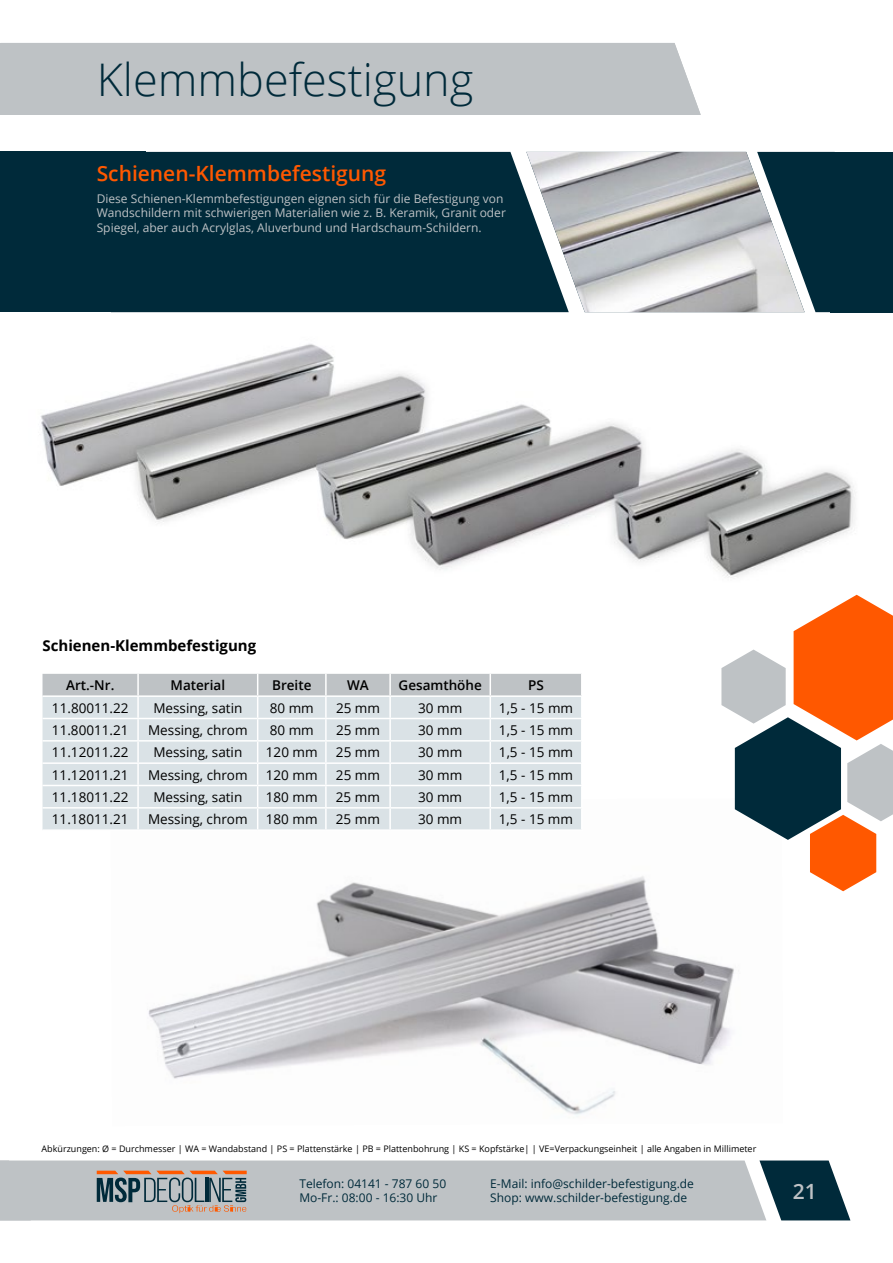
<style>
.page{position:relative;width:893px;height:1263px;background:#fff}
.page>*{position:absolute;margin:0;border:0;box-sizing:border-box;transform-origin:0 0}
.t1{font:300 45px "Open Sans";color:#002a3a}
.t2{font:600 21px "Open Sans";color:#ff5800}
.t3{font:600 21px "Open Sans";color:#bec2c5}
.t4{font:700 15px "Open Sans";color:#000}
.t5{font:13.5px "Open Sans";color:#000}
.t6{font:600 13.5px "Open Sans";color:#000}
.t7{font:12px/14.4px "Open Sans";color:#bec2c5}
.t8{font:12px/14.4px "Open Sans";color:#002a3a}
.t9{font:9px "Open Sans";color:#000}
</style>
<div class="page">
<div style="left:31px;top:1160px;width:728px;height:60px;background:#bec2c5"></div>
<svg style="left:759px;top:1160px;width:91px;height:60px"></svg>
<svg style="left:97px;top:1171px;width:150px;height:42px"></svg>
<div style="left:0;top:152px;width:145px;height:160px;background:#002a3a"></div>
<div style="left:0;top:1160px;width:31px;height:60px;background:#bec2c5"></div>
<svg style="left:569px;top:152px;width:262px;height:160px"></svg>
<div style="left:145px;top:152px;width:424px;height:160px;background:#002a3a"></div>
<div style="left:831px;top:152px;width:62px;height:160px;background:#002a3a"></div>
<div style="left:41px;top:43px;width:660px;height:72px;background:#bec2c5"></div>
<div style="left:0;top:43px;width:41px;height:72px;background:#bec2c5"></div>
<img style="left:148px;top:876px;width:586px;height:239px">
<img style="left:40px;top:344px;width:817px;height:251px">
<svg style="left:43px;top:674px;width:539px;height:155px"></svg>
<hr style="left:581px;top:808px;width:2px;height:21px;background:#fff">
<svg style="left:721px;top:595px;width:172px;height:296px"></svg>
<h1 class="t1" style="left:97px;top:49px;width:378px">Klemmbefestigung</h1>
<h1 class="t1" style="left:113px;top:49px;width:378px">Klemmbefestigung</h1>
<h2 class="t2" style="left:97px;top:159px;width:291px">Schienen-Klemmbefestigung</h2>
<p class="t7" style="left:97px;top:191px;width:411px">Diese Schienen-Klemmbefestigungen eignen sich für die Befestigung von<br>Wandschildern mit schwierigen Materialien wie z. B. Keramik, Granit oder<br>Spiegel, aber auch Acrylglas, Aluverbund und Hardschaum-Schildern.</p>
<p class="t4" style="left:43px;top:635px;width:215px">Schienen-Klemmbefestigung</p>
<p class="t6" style="left:66px;top:676px;width:50px">Art.-Nr.</p>
<p class="t6" style="left:171px;top:676px;width:56px">Material</p>
<p class="t6" style="left:272px;top:676px;width:41px">Breite</p>
<p class="t6" style="left:347px;top:676px;width:23px">WA</p>
<p class="t6" style="left:399px;top:676px;width:85px">Gesamthöhe</p>
<p class="t6" style="left:528px;top:676px;width:17px">PS</p>
<p class="t5" style="left:52px;top:698px;width:78px">11.80011.22</p>
<p class="t5" style="left:153px;top:698px;width:90px">Messing, satin</p>
<p class="t5" style="left:270px;top:698px;width:46px">80 mm</p>
<p class="t5" style="left:336px;top:698px;width:46px">25 mm</p>
<p class="t5" style="left:418px;top:698px;width:46px">30 mm</p>
<p class="t5" style="left:499px;top:698px;width:76px">1,5 - 15 mm</p>
<p class="t5" style="left:52px;top:721px;width:78px">11.80011.21</p>
<p class="t5" style="left:148px;top:721px;width:101px">Messing, chrom</p>
<p class="t5" style="left:270px;top:721px;width:46px">80 mm</p>
<p class="t5" style="left:336px;top:721px;width:46px">25 mm</p>
<p class="t5" style="left:418px;top:721px;width:46px">30 mm</p>
<p class="t5" style="left:499px;top:721px;width:76px">1,5 - 15 mm</p>
<p class="t5" style="left:52px;top:743px;width:78px">11.12011.22</p>
<p class="t5" style="left:153px;top:743px;width:90px">Messing, satin</p>
<p class="t5" style="left:266px;top:743px;width:53px">120 mm</p>
<p class="t5" style="left:336px;top:743px;width:46px">25 mm</p>
<p class="t5" style="left:418px;top:743px;width:46px">30 mm</p>
<p class="t5" style="left:499px;top:743px;width:76px">1,5 - 15 mm</p>
<p class="t5" style="left:52px;top:765px;width:78px">11.12011.21</p>
<p class="t5" style="left:148px;top:765px;width:101px">Messing, chrom</p>
<p class="t5" style="left:266px;top:765px;width:53px">120 mm</p>
<p class="t5" style="left:336px;top:765px;width:46px">25 mm</p>
<p class="t5" style="left:418px;top:765px;width:46px">30 mm</p>
<p class="t5" style="left:499px;top:765px;width:76px">1,5 - 15 mm</p>
<p class="t5" style="left:52px;top:788px;width:78px">11.18011.22</p>
<p class="t5" style="left:153px;top:788px;width:90px">Messing, satin</p>
<p class="t5" style="left:266px;top:788px;width:53px">180 mm</p>
<p class="t5" style="left:336px;top:788px;width:46px">25 mm</p>
<p class="t5" style="left:418px;top:788px;width:46px">30 mm</p>
<p class="t5" style="left:499px;top:788px;width:76px">1,5 - 15 mm</p>
<p class="t5" style="left:52px;top:810px;width:78px">11.18011.21</p>
<p class="t5" style="left:148px;top:810px;width:101px">Messing, chrom</p>
<p class="t5" style="left:266px;top:810px;width:53px">180 mm</p>
<p class="t5" style="left:336px;top:810px;width:46px">25 mm</p>
<p class="t5" style="left:418px;top:810px;width:46px">30 mm</p>
<p class="t5" style="left:499px;top:810px;width:76px">1,5 - 15 mm</p>
<p class="t9" style="left:42px;top:1143px;width:716px">Abkürzungen: Ø = Durchmesser | WA = Wandabstand | PS = Plattenstärke | PB = Plattenbohrung | KS = Kopfstärke| | VE=Verpackungseinheit | alle Angaben in Millimeter</p>
<p class="t8" style="left:299px;top:1176px;width:148px">Telefon: 04141 - 787 60 50<br>Mo-Fr.: 08:00 - 16:30 Uhr</p>
<p class="t8" style="left:490px;top:1176px;width:205px">E-Mail: info@schilder-befestigung.de<br>Shop: www.schilder-befestigung.de</p>
<h2 class="t3" style="left:793px;top:1176px;width:25px">21</h2>
</div>
